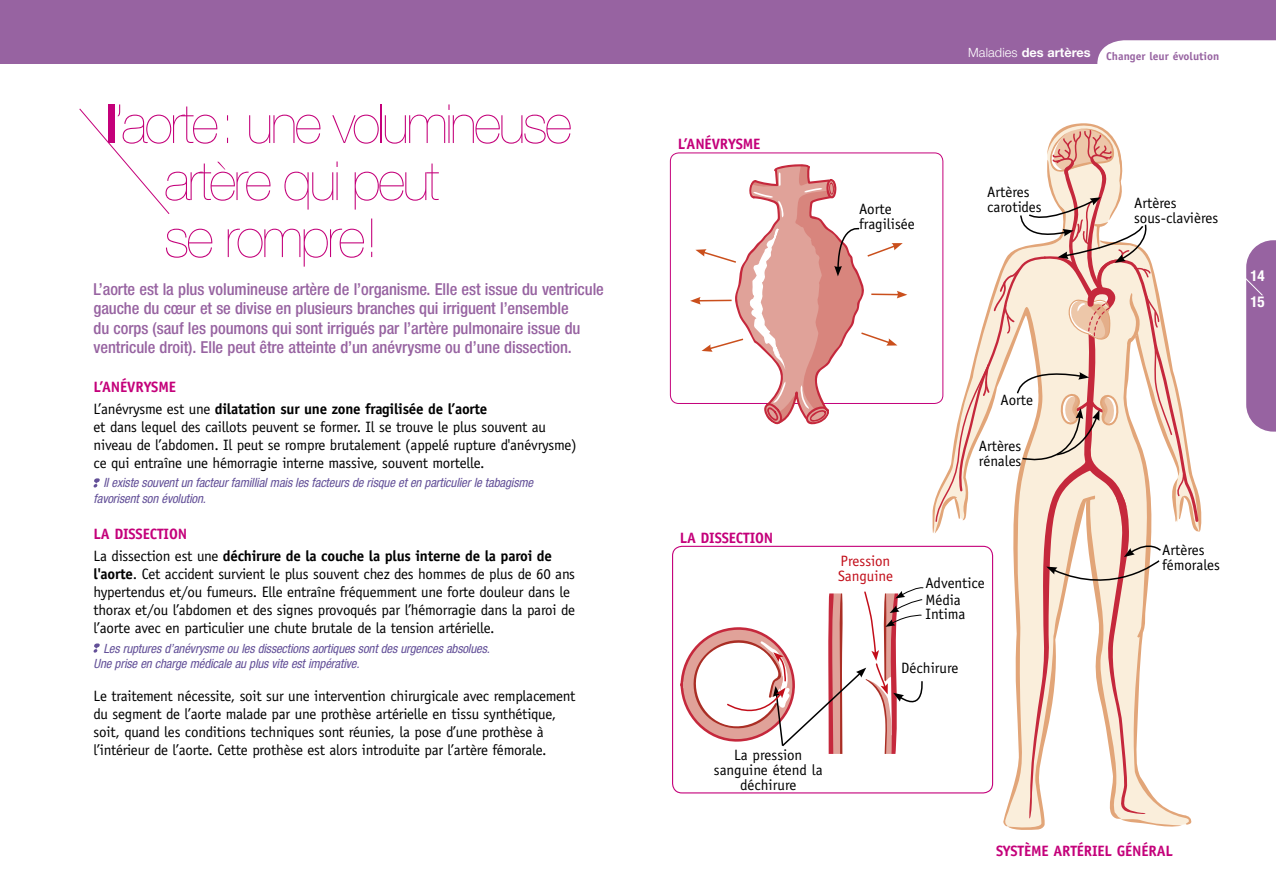
<style>
.page{position:relative;width:1276px;height:893px;background:#fff}
.page>*{position:absolute;margin:0;border:0;box-sizing:border-box;transform-origin:0 0}
.t1{font:200 54px/57px "Helvetica Neue";letter-spacing:-.05em;color:#c4007a}
.t2{font:500 condensed 16.5px/19.5px "Helvetica Neue";letter-spacing:-.005em;color:#9763a1}
.t3{font:15px/18px "Officina Sans";letter-spacing:-.015em;color:#000}
.t4{font:700 15px/22.2px "Officina Sans";letter-spacing:-.015em;color:#000}
.t5{font:700 15px "Officina Sans";letter-spacing:-.01em;color:#c4007a}
.t6{font:15px/15px "Officina Sans";color:#c20e1a}
.t7{font:700 condensed 15px/25.5px "Helvetica Neue";color:#fff}
.t8{font:italic condensed 12.75px/15.3px "Helvetica Neue";letter-spacing:-.01em;color:#635098}
.t9{font:700 11.25px "Officina Sans";color:#9763a1}
.s1{font-weight:500}
.s2{color:#c4007a}
.s3{font-weight:400}
.s4{font-weight:700}
</style>
<div class="page">
<div style="left:0;top:0;width:638px;height:64px;background:#9763a1"></div>
<svg style="left:93px;top:478px;width:7px;height:9px"></svg>
<svg style="left:93px;top:643px;width:7px;height:10px"></svg>
<svg style="left:79px;top:108px;width:91px;height:106px"></svg>
<div style="left:638px;top:0;width:638px;height:64px;background:#9763a1"></div>
<svg style="left:1097px;top:40px;width:179px;height:24px;background:#faf8fa"></svg>
<svg style="left:680px;top:587px;width:244px;height:167px"></svg>
<svg style="left:932px;top:123px;width:269px;height:707px"></svg>
<svg style="left:1246px;top:240px;width:30px;height:192px;background:#9e6da7"></svg>
<svg style="left:690px;top:164px;width:217px;height:261px"></svg>
<h1 class="t1" style="left:164px;top:95px;width:409px;text-indent:-60px"><span class="s1">l</span>’aorte : une volumineuse artère qui peut<br>se rompre !</h1>
<p class="t2" style="left:94px;top:279px;width:512px">L’aorte est la plus volumineuse artère de l’organisme. Elle est issue du ventricule gauche du cœur et se divise en plusieurs branches qui irriguent l’ensemble<br>du corps (sauf les poumons qui sont irrigués par l’artère pulmonaire issue du ventricule droit). Elle peut être atteinte d’un anévrysme ou d’une dissection.</p>
<p class="t4" style="left:94px;top:375px;width:395px"><span class="s2">L’ANÉVRYSME<br></span><span class="s3">L’anévrysme est une</span> dilatation sur une zone fragilisée de l’aorte</p>
<p class="t3" style="left:94px;top:418px;width:485px">et dans lequel des caillots peuvent se former. Il se trouve le plus souvent au niveau de l’abdomen. Il peut se rompre brutalement (appelé rupture d'anévrysme) ce qui entraîne une hémorragie interne massive, souvent mortelle.</p>
<p class="t8" style="left:94px;top:475px;width:441px;text-indent:10px">Il existe souvent un facteur famillial mais les facteurs de risque et en particulier le tabagisme favorisent son évolution.</p>
<p class="t4" style="left:94px;top:522px;width:460px"><span class="s2">LA DISSECTION<br></span><span class="s3">La dissection est une</span> déchirure de la couche la plus interne de la paroi de</p>
<p class="t3" style="left:94px;top:565px;width:483px"><span class="s4">l'aorte</span>. Cet accident survient le plus souvent chez des hommes de plus de 60 ans hypertendus et/ou fumeurs. Elle entraîne fréquemment une forte douleur dans le thorax et/ou l’abdomen et des signes provoqués par l’hémorragie dans la paroi de l’aorte avec en particulier une chute brutale de la tension artérielle.</p>
<p class="t8" style="left:94px;top:640px;width:398px;text-indent:10px">Les ruptures d’anévrysme ou les dissections aortiques sont des urgences absolues.<br>Une prise en charge médicale au plus vite est impérative.</p>
<p class="t3" style="left:94px;top:687px;width:483px">Le traitement nécessite, soit sur une intervention chirurgicale avec remplacement du segment de l’aorte malade par une prothèse artérielle en tissu synthétique, soit, quand les conditions techniques sont réunies, la pose d’une prothèse à l’intérieur de l’aorte. Cette prothèse est alors introduite par l’artère fémorale.</p>
<p class="t5" style="left:678px;top:134px;width:84px">L’ANÉVRYSME</p>
<p class="t3" style="left:859px;top:201px;width:57px;line-height:15px">Aorte fragilisée</p>
<p class="t9" style="left:968px;top:49px;width:253px"><sup>Maladies</sup> <sup>des</sup> <sup>artères</sup> Changer leur évolution</p>
<p class="t3" style="left:987px;top:184px;width:56px;line-height:15px">Artères carotides</p>
<p class="t3" style="left:1134px;top:195px;width:86px;line-height:15px">Artères sous-clavières</p>
<p class="t7" style="left:1250px;top:263px;width:16px">14<br>15</p>
<p class="t5" style="left:679px;top:528px;width:95px">LA DISSECTION</p>
<p class="t3" style="left:1000px;top:391px;width:34px">Aorte</p>
<p class="t3" style="left:978px;top:439px;width:44px;line-height:15px">Artères rénales</p>
<p class="t6" style="left:838px;top:553px;width:57px">Pression<br>Sanguine</p>
<p class="t3" style="left:925px;top:568px;width:61px;line-height:30.3px">Adventice<br>Intima</p>
<p class="t3" style="left:925px;top:590px;width:37px">Média</p>
<p class="t3" style="left:901px;top:659px;width:59px">Déchirure</p>
<p class="t3" style="left:1162px;top:542px;width:59px;line-height:15px">Artères fémorales</p>
<p class="t3" style="left:714px;top:747px;width:110px;line-height:15px;text-align:center">La pression sanguine étend la déchirure</p>
<p class="t5" style="left:996px;top:841px;width:178px">SYSTÈME ARTÉRIEL GÉNÉRAL</p>
</div>
